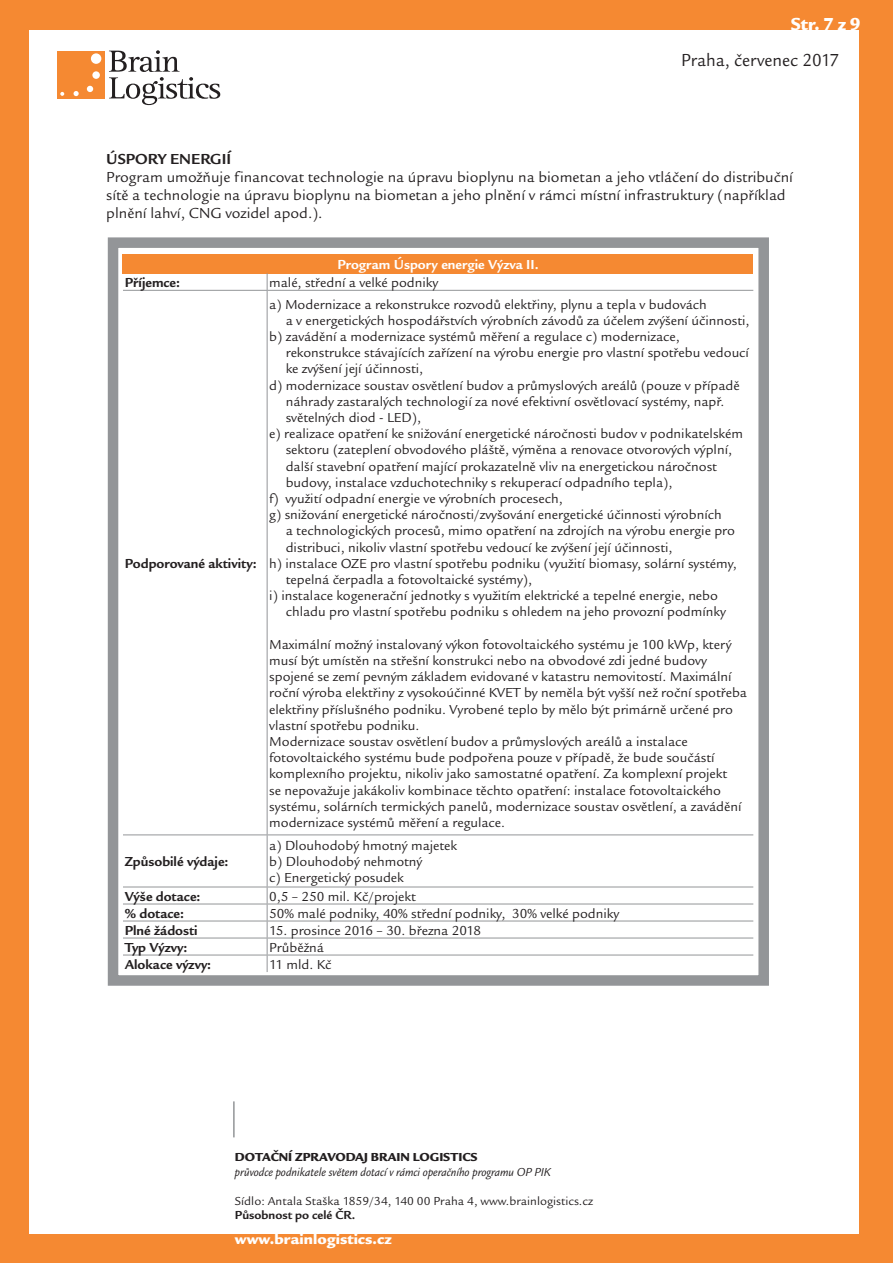
<style>
.page{position:relative;width:893px;height:1263px;background:#f58932}
.page>*{position:absolute;margin:0;border:0;box-sizing:border-box;transform-origin:0 0}
.t1{font:18px "Legacy San Itc TCE";color:#231f20;scale:.95 1}
.t2{font:18px "Legacy San Itc TCE Ultr";color:#fff;scale:.95 1}
.t3{font:15px/18px "Legacy San Itc TCE";color:#231f20}
.t4{font:15px "Legacy San Itc TCE Ultr";color:#fff}
.t5{font:700 15px "Legacy San Itc TCE";color:#231f20}
.t6{font:13.5px/16.2px "Legacy San Itc TCE";color:#231f20}
.t7{font:700 13.5px "Legacy San Itc TCE";color:#231f20}
.t8{font:700 13.5px "Legacy San Itc TCE";color:#fff}
.t9{font:italic 12px "Legacy San Itc TCE";color:#231f20;scale:.95 1}
.t10{font:12px "Legacy San Itc TCE";color:#231f20}
.t11{font:12px "Legacy San Itc TCE Ultr";color:#231f20}
.t12{font:700 12px "Legacy San Itc TCE";color:#231f20}
</style>
<div class="page">
<div style="left:30px;top:30px;width:829px;height:1203px;background:#fff"></div>
<div style="left:108px;top:237px;width:661px;height:749px;border:10px solid #939598"></div>
<hr style="left:233px;top:1101px;width:2px;height:36px;background:#939598">
<svg style="left:109px;top:50px;width:111px;height:55px"></svg>
<div style="left:57px;top:51px;width:48px;height:47px;background:#f58932"></div>
<div style="left:91px;top:53px;width:10px;height:11px;background:#fff;border-radius:50%"></div>
<svg style="left:60px;top:92px;width:4px;height:4px"></svg>
<svg style="left:74px;top:91px;width:5px;height:5px"></svg>
<svg style="left:87px;top:86px;width:6px;height:6px"></svg>
<div style="left:92px;top:71px;width:8px;height:8px;background:#fff;border-radius:50%"></div>
<div style="left:123px;top:254px;width:630px;height:19px;background:#f58932"></div>
<hr style="left:267px;top:904px;width:486px;height:1px;background:#939598">
<hr style="left:123px;top:938px;width:144px;height:1px;background:#939598">
<hr style="left:123px;top:955px;width:144px;height:1px;background:#939598">
<hr style="left:267px;top:921px;width:486px;height:1px;background:#939598">
<hr style="left:267px;top:938px;width:486px;height:1px;background:#939598">
<hr style="left:267px;top:955px;width:486px;height:1px;background:#939598">
<svg style="left:267px;top:273px;width:1px;height:17px"></svg>
<hr style="left:123px;top:290px;width:144px;height:1px;background:#939598">
<hr style="left:267px;top:290px;width:486px;height:1px;background:#939598">
<hr style="left:267px;top:291px;width:1px;height:543px;background:#939598">
<hr style="left:123px;top:834px;width:144px;height:1px;background:#939598">
<hr style="left:267px;top:834px;width:486px;height:1px;background:#939598">
<hr style="left:267px;top:835px;width:1px;height:52px;background:#939598">
<hr style="left:123px;top:887px;width:144px;height:1px;background:#939598">
<hr style="left:267px;top:887px;width:486px;height:1px;background:#939598">
<hr style="left:123px;top:904px;width:144px;height:1px;background:#939598">
<hr style="left:123px;top:921px;width:144px;height:1px;background:#939598">
<svg style="left:267px;top:887px;width:1px;height:85px"></svg>
<h1 class="t2" style="left:791px;top:12px;width:75px">Str. 7 z 9</h1>
<h1 class="t1" style="left:681px;top:49px;width:168px">Praha, červenec 2017</h1>
<p class="t5" style="left:106px;top:150px;width:126px">ÚSPORY ENERGIÍ</p>
<p class="t3" style="left:106px;top:169px;width:688px">Program umožňuje financovat technologie na úpravu bioplynu na biometan a jeho vtláčení do distribuční sítě a technologie na úpravu bioplynu na biometan a jeho plnění v rámci místní infrastruktury (například plnění lahví, CNG vozidel apod.).</p>
<p class="t8" style="left:337px;top:256px;width:203px">Program Úspory energie Výzva II.</p>
<p class="t7" style="left:125px;top:274px;width:57px">Příjemce:</p>
<p class="t6" style="left:269px;top:275px;width:170px">malé, střední a velké podniky</p>
<p class="t7" style="left:125px;top:555px;width:134px">Podporované aktivity:</p>
<p class="t7" style="left:125px;top:853px;width:105px">Způsobilé výdaje:</p>
<p class="t6" style="left:269px;top:296px;width:439px">a) Modernizace a rekonstrukce rozvodů elektřiny, plynu a tepla v budovách</p>
<p class="t6" style="left:286px;top:312px;width:465px">a v energetických hospodářstvích výrobních závodů za účelem zvýšení účinnosti,</p>
<p class="t6" style="left:269px;top:328px;width:412px">b) zavádění a modernizace systémů měření a regulace c) modernizace,</p>
<p class="t6" style="left:286px;top:345px;width:465px">rekonstrukce stávajících zařízení na výrobu energie pro vlastní spotřebu vedoucí</p>
<p class="t6" style="left:286px;top:361px;width:139px">ke zvýšení její účinnosti,</p>
<p class="t6" style="left:269px;top:377px;width:472px">d) modernizace soustav osvětlení budov a průmyslových areálů (pouze v případě</p>
<p class="t6" style="left:286px;top:393px;width:440px">náhrady zastaralých technologií za nové efektivní osvětlovací systémy, např.</p>
<p class="t6" style="left:286px;top:409px;width:137px">světelných diod - LED),</p>
<p class="t6" style="left:269px;top:426px;width:475px">e) realizace opatření ke snižování energetické náročnosti budov v podnikatelském</p>
<p class="t6" style="left:286px;top:442px;width:448px">sektoru (zateplení obvodového pláště, výměna a renovace otvorových výplní,</p>
<p class="t6" style="left:286px;top:458px;width:433px">další stavební opatření mající prokazatelně vliv na energetickou náročnost</p>
<p class="t6" style="left:286px;top:474px;width:388px">budovy, instalace vzduchotechniky s rekuperací odpadního tepla),</p>
<p class="t6" style="left:269px;top:490px;width:295px">f) využití odpadní energie ve výrobních procesech,</p>
<p class="t6" style="left:269px;top:507px;width:454px">g) snižování energetické náročnosti/zvyšování energetické účinnosti výrobních</p>
<p class="t6" style="left:286px;top:523px;width:451px">a technologických procesů, mimo opatření na zdrojích na výrobu energie pro</p>
<p class="t6" style="left:286px;top:539px;width:388px">distribuci, nikoliv vlastní spotřebu vedoucí ke zvýšení její účinnosti,</p>
<p class="t6" style="left:269px;top:555px;width:469px">h) instalace OZE pro vlastní spotřebu podniku (využití biomasy, solární systémy,</p>
<p class="t6" style="left:286px;top:571px;width:248px">tepelná čerpadla a fotovoltaické systémy),</p>
<p class="t6" style="left:269px;top:588px;width:450px">i) instalace kogenerační jednotky s využitím elektrické a tepelné energie, nebo</p>
<p class="t6" style="left:286px;top:604px;width:442px">chladu pro vlastní spotřebu podniku s ohledem na jeho provozní podmínky</p>
<p class="t6" style="left:269px;top:636px;width:479px">Maximální možný instalovaný výkon fotovoltaického systému je 100 kWp, který musí být umístěn na střešní konstrukci nebo na obvodové zdi jedné budovy spojené se zemí pevným základem evidované v katastru nemovitostí. Maximální roční výroba elektřiny z vysokoúčinné KVET by neměla být vyšší než roční spotřeba elektřiny příslušného podniku. Vyrobené teplo by mělo být primárně určené pro vlastní spotřebu podniku.<br>Modernizace soustav osvětlení budov a průmyslových areálů a instalace fotovoltaického systému bude podpořena pouze v případě, že bude součástí komplexního projektu, nikoliv jako samostatné opatření. Za komplexní projekt<br>se nepovažuje jakákoliv kombinace těchto opatření: instalace fotovoltaického systému, solárních termických panelů, modernizace soustav osvětlení, a zavádění modernizace systémů měření a regulace.</p>
<p class="t6" style="left:269px;top:837px;width:189px">a) Dlouhodobý hmotný majetek b) Dlouhodobý nehmotný<br>c) Energetický posudek</p>
<p class="t7" style="left:125px;top:888px;width:77px">Výše dotace:</p>
<p class="t6" style="left:269px;top:888px;width:148px">0,5 – 250 mil. Kč/projekt</p>
<p class="t7" style="left:125px;top:905px;width:61px">% dotace:</p>
<p class="t6" style="left:269px;top:905px;width:351px">50% malé podniky, 40% střední podniky, 30% velké podniky</p>
<p class="t7" style="left:125px;top:922px;width:74px">Plné žádosti</p>
<p class="t6" style="left:269px;top:922px;width:213px">15. prosince 2016 – 30. března 2018</p>
<p class="t7" style="left:125px;top:939px;width:64px">Typ Výzvy:</p>
<p class="t6" style="left:269px;top:939px;width:56px">Průběžná</p>
<p class="t7" style="left:125px;top:956px;width:88px">Alokace výzvy:</p>
<p class="t6" style="left:269px;top:956px;width:64px">11 mld. Kč</p>
<p class="t11" style="left:235px;top:1150px;width:244px">DOTAČNÍ ZPRAVODAJ BRAIN LOGISTICS</p>
<p class="t9" style="left:235px;top:1165px;width:334px">průvodce podnikatele světem dotací v rámci operačního programu OP PIK</p>
<p class="t10" style="left:235px;top:1193px;width:359px">Sídlo: Antala Staška 1859/34, 140 00 Praha 4, www.brainlogistics.cz</p>
<p class="t12" style="left:235px;top:1207px;width:122px">Působnost po celé ČR.</p>
<p class="t4" style="left:235px;top:1230px;width:159px">www.brainlogistics.cz</p>
</div>
